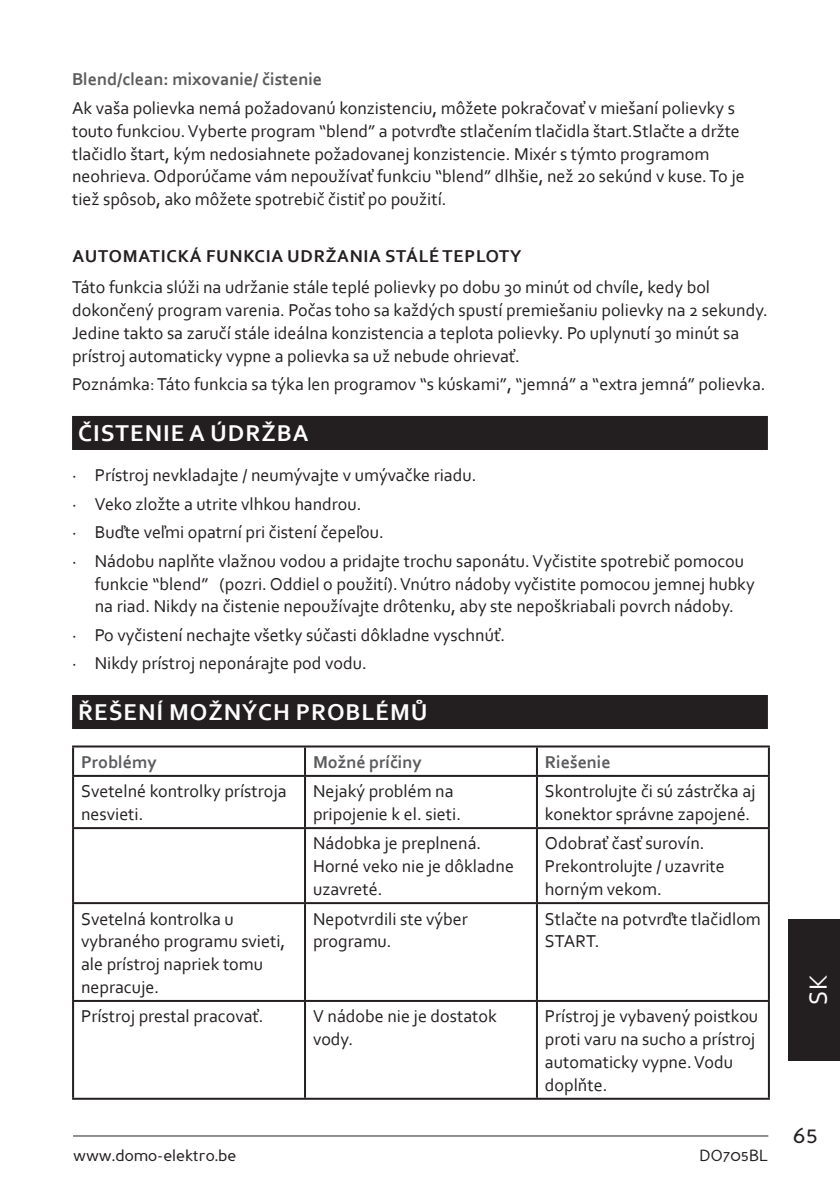
<style>
.page{position:relative;width:840px;height:1191px;background:#fff}
.page>*{position:absolute;margin:0;border:0;box-sizing:border-box;transform-origin:0 0}
.t1{font:26px "Corbel";color:#fff}
.TITEL_NIVEAU_1{font:700 24px "Corbel";letter-spacing:.04em;color:#fff}
.t2{font:24px "Perspective Sans";color:#231f20}
.TEKST{font:18px/22.8px "Corbel";color:#231f20}
.TITEL_NIVEAU_3{font:700 18px "Corbel";color:#5c5c5f}
.TITEL_NIVEAU_2{font:700 18px "Corbel";letter-spacing:.04em;color:#231f20}
.t3{font:16px "Perspective Sans";color:#231f20}
</style>
<div class="page">
<hr style="left:73px;top:1135px;width:694px;height:1px;background:#231f20">
<div style="left:788px;top:918px;width:51px;height:142px;background:#231f20"></div>
<div style="left:72px;top:416px;width:695px;height:34px;background:#231f20"></div>
<div style="left:72px;top:695px;width:695px;height:34px;background:#231f20"></div>
<hr style="left:72px;top:745px;width:233px;height:2px;background:#231f20">
<hr style="left:72px;top:747px;width:2px;height:28px;background:#231f20">
<hr style="left:305px;top:745px;width:231px;height:2px;background:#231f20">
<hr style="left:304px;top:747px;width:2px;height:28px;background:#231f20">
<hr style="left:536px;top:745px;width:233px;height:2px;background:#231f20">
<hr style="left:535px;top:747px;width:2px;height:28px;background:#231f20">
<hr style="left:767px;top:747px;width:2px;height:28px;background:#231f20">
<hr style="left:72px;top:775px;width:233px;height:2px;background:#231f20">
<hr style="left:72px;top:777px;width:2px;height:50px;background:#231f20">
<hr style="left:305px;top:775px;width:231px;height:2px;background:#231f20">
<hr style="left:304px;top:777px;width:2px;height:50px;background:#231f20">
<hr style="left:536px;top:775px;width:233px;height:2px;background:#231f20">
<hr style="left:535px;top:777px;width:2px;height:50px;background:#231f20">
<hr style="left:767px;top:777px;width:2px;height:50px;background:#231f20">
<hr style="left:72px;top:827px;width:233px;height:2px;background:#231f20">
<hr style="left:72px;top:829px;width:2px;height:73px;background:#231f20">
<hr style="left:305px;top:827px;width:231px;height:2px;background:#231f20">
<hr style="left:304px;top:829px;width:2px;height:73px;background:#231f20">
<hr style="left:536px;top:827px;width:233px;height:2px;background:#231f20">
<hr style="left:535px;top:829px;width:2px;height:73px;background:#231f20">
<hr style="left:767px;top:829px;width:2px;height:73px;background:#231f20">
<hr style="left:72px;top:902px;width:233px;height:2px;background:#231f20">
<hr style="left:72px;top:904px;width:2px;height:96px;background:#231f20">
<hr style="left:305px;top:902px;width:231px;height:2px;background:#231f20">
<hr style="left:304px;top:904px;width:2px;height:96px;background:#231f20">
<hr style="left:536px;top:902px;width:233px;height:2px;background:#231f20">
<hr style="left:535px;top:904px;width:2px;height:96px;background:#231f20">
<hr style="left:767px;top:904px;width:2px;height:96px;background:#231f20">
<hr style="left:72px;top:1000px;width:233px;height:2px;background:#231f20">
<hr style="left:72px;top:1002px;width:2px;height:95px;background:#231f20">
<hr style="left:305px;top:1000px;width:231px;height:2px;background:#231f20">
<hr style="left:304px;top:1002px;width:2px;height:95px;background:#231f20">
<hr style="left:536px;top:1000px;width:233px;height:2px;background:#231f20">
<hr style="left:535px;top:1002px;width:2px;height:95px;background:#231f20">
<hr style="left:767px;top:1002px;width:2px;height:95px;background:#231f20">
<hr style="left:72px;top:1097px;width:233px;height:2px;background:#231f20">
<hr style="left:305px;top:1097px;width:231px;height:2px;background:#231f20">
<hr style="left:536px;top:1097px;width:233px;height:2px;background:#231f20">
<p class="TITEL_NIVEAU_3" style="left:72px;top:68px;width:251px">Blend/clean: mixovanie/ čistenie</p>
<p class="TEKST" style="left:72px;top:96px;width:673px">Ak vaša polievka nemá požadovanú konzistenciu, môžete pokračovať v miešaní polievky s touto funkciou. Vyberte program “blend” a potvrďte stlačením tlačidla štart.Stlačte a držte tlačidlo štart, kým nedosiahnete požadovanej konzistencie. Mixér s týmto programom neohrieva. Odporúčame vám nepoužívať funkciu “blend” dlhšie, než 20 sekúnd v kuse. To je tiež spôsob, ako môžete spotrebič čistiť po použití.</p>
<p class="TITEL_NIVEAU_2" style="left:72px;top:245px;width:450px">AUTOMATICKÁ FUNKCIA UDRŽANIA STÁLÉ TEPLOTY</p>
<p class="TEKST" style="left:72px;top:275px;width:697px">Táto funkcia slúži na udržanie stále teplé polievky po dobu 30 minút od chvíle, kedy bol dokončený program varenia. Počas toho sa každých spustí premiešaniu polievky na 2 sekundy.<br>Jedine takto sa zaručí stále ideálna konzistencia a teplota polievky. Po uplynutí 30 minút sa prístroj automaticky vypne a polievka sa už nebude ohrievať.</p>
<p class="TEKST" style="left:72px;top:372px;width:694px">Poznámka: Táto funkcia sa týka len programov “s kúskami”, “jemná” a “extra jemná” polievka.</p>
<p class="TITEL_NIVEAU_1" style="left:78px;top:418px;width:232px">ČISTENIE A ÚDRŽBA</p>
<p class="TEKST" style="left:72px;top:463px;width:405px">· Prístroj nevkladajte / neumývajte v umývačke riadu.</p>
<p class="TEKST" style="left:72px;top:492px;width:291px">· Veko zložte a utrite vlhkou handrou.</p>
<p class="TEKST" style="left:72px;top:520px;width:313px">· Buďte veľmi opatrní pri čistení čepeľou.</p>
<p class="TEKST" style="left:95px;top:549px;width:661px;text-indent:-23px">· Nádobu naplňte vlažnou vodou a pridajte trochu saponátu. Vyčistite spotrebič pomocou funkcie “blend” (pozri. Oddiel o použití). Vnútro nádoby vyčistite pomocou jemnej hubky na riad. Nikdy na čistenie nepoužívajte drôtenku, aby ste nepoškriabali povrch nádoby.</p>
<p class="TEKST" style="left:72px;top:623px;width:434px">· Po vyčistení nechajte všetky súčasti dôkladne vyschnúť.</p>
<p class="TEKST" style="left:72px;top:651px;width:296px">· Nikdy prístroj neponárajte pod vodu.</p>
<p class="TITEL_NIVEAU_1" style="left:78px;top:697px;width:350px">ŘEŠENÍ MOŽNÝCH PROBLÉMŮ</p>
<p class="TITEL_NIVEAU_3" style="left:81px;top:750px;width:77px">Problémy</p>
<p class="TITEL_NIVEAU_3" style="left:313px;top:750px;width:110px">Možné príčiny</p>
<p class="TITEL_NIVEAU_3" style="left:544px;top:750px;width:67px">Riešenie</p>
<p class="TEKST" style="left:81px;top:779px;width:207px">Svetelné kontrolky prístroja nesvieti.</p>
<p class="TEKST" style="left:313px;top:779px;width:149px">Nejaký problém na pripojenie k el. sieti.</p>
<p class="TEKST" style="left:544px;top:779px;width:212px">Skontrolujte či sú zástrčka aj konektor správne zapojené.</p>
<p class="TEKST" style="left:313px;top:831px;width:202px">Nádobka je preplnená.<br>Horné veko nie je dôkladne uzavreté.</p>
<p class="TEKST" style="left:544px;top:831px;width:181px">Odobrať časť surovín.<br>Prekontrolujte / uzavrite horným vekom.</p>
<p class="TEKST" style="left:81px;top:906px;width:205px">Svetelná kontrolka u vybraného programu svieti, ale prístroj napriek tomu nepracuje.</p>
<p class="TEKST" style="left:313px;top:906px;width:156px">Nepotvrdili ste výber programu.</p>
<p class="TEKST" style="left:544px;top:906px;width:217px">Stlačte na potvrďte tlačidlom<br>START.</p>
<p class="TEKST" style="left:81px;top:1004px;width:184px">Prístroj prestal pracovať.</p>
<p class="TEKST" style="left:313px;top:1004px;width:185px">V nádobe nie je dostatok vody.</p>
<p class="TEKST" style="left:544px;top:1004px;width:215px">Prístroj je vybavený poistkou proti varu na sucho a prístroj automaticky vypne. Vodu doplňte.</p>
<p class="t3" style="left:73px;top:1146px;width:165px">www.domo-elektro.be</p>
<p class="t3" style="left:699px;top:1146px;width:70px">DO705BL</p>
<h1 class="t1" style="left:801px;top:1004px;width:32px;rotate:-90deg">SK</h1>
<h2 class="t2" style="left:792px;top:1120px;width:27px">65</h2>
</div>
